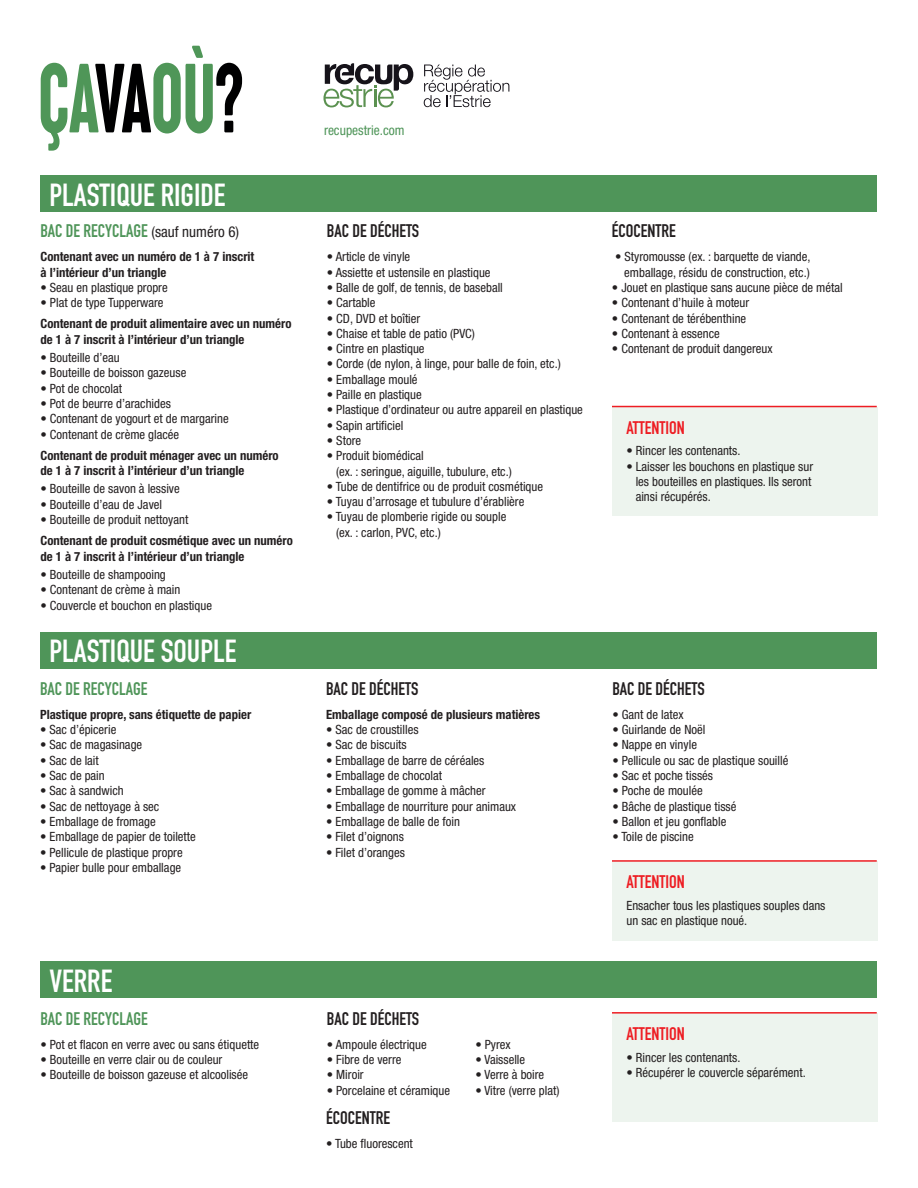
<style>
.page{position:relative;width:918px;height:1188px;background:#fff}
.page>*{position:absolute;margin:0;border:0;box-sizing:border-box;transform-origin:0 0}
.t1{font:700 31.5px "DIN Condensed";color:#fff}
.t2{font:700 18px "DIN Condensed";color:#231f20}
.t3{font:700 18px "DIN Condensed";color:#4f9559}
.t4{font:700 18px "DIN Condensed";color:#ee1d23}
.t5{font:condensed 13.5px "Helvetica Neue";color:#4f9559}
.t6{font:condensed 12.75px/15.3px "Helvetica Neue";color:#231f20}
.t7{font:700 condensed 12.75px/15.3px "Helvetica Neue";color:#231f20}
.s1{font-family:"Helvetica Neue";font-weight:400;font-stretch:condensed;font-size:15px;color:#231f20}
</style>
<div class="page">
<div style="left:40px;top:175px;width:837px;height:37px;background:#4f9559"></div>
<svg style="left:424px;top:65px;width:85px;height:42px"></svg>
<svg style="left:323px;top:63px;width:90px;height:44px"></svg>
<div style="left:40px;top:632px;width:837px;height:36px;background:#4f9559"></div>
<div style="left:40px;top:961px;width:837px;height:37px;background:#4f9559"></div>
<div style="left:612px;top:407px;width:265px;height:108px;background:#edf4ee"></div>
<hr style="left:612px;top:406px;width:265px;height:1px;background:#ee1d23">
<div style="left:612px;top:862px;width:265px;height:79px;background:#edf4ee"></div>
<hr style="left:612px;top:860px;width:265px;height:2px;background:#ee1d23">
<div style="left:612px;top:1013px;width:265px;height:109px;background:#edf4ee"></div>
<hr style="left:612px;top:1012px;width:265px;height:2px;background:#ee1d23">
<svg style="left:41px;top:46px;width:201px;height:105px"></svg>
<h1 class="t1" style="left:49px;top:173px;width:178px">PLASTIQUE RIGIDE</h1>
<h2 class="t3" style="left:40px;top:219px;width:200px">BAC DE RECYCLAGE <span class="s1">(sauf numéro 6)</span></h2>
<p class="t7" style="left:40px;top:249px;width:215px">Contenant avec un numéro de 1 à 7 inscrit à l’intérieur d’un triangle</p>
<p class="t6" style="left:40px;top:280px;width:129px">• Seau en plastique propre</p>
<p class="t6" style="left:40px;top:295px;width:125px">• Plat de type Tupperware</p>
<p class="t7" style="left:40px;top:316px;width:252px">Contenant de produit alimentaire avec un numéro de 1 à 7 inscrit à l’intérieur d’un triangle</p>
<p class="t6" style="left:40px;top:350px;width:81px">• Bouteille d’eau</p>
<p class="t6" style="left:40px;top:365px;width:147px">• Bouteille de boisson gazeuse</p>
<p class="t6" style="left:40px;top:380px;width:83px">• Pot de chocolat</p>
<p class="t6" style="left:40px;top:396px;width:132px">• Pot de beurre d’arachides</p>
<p class="t6" style="left:40px;top:411px;width:190px">• Contenant de yogourt et de margarine</p>
<p class="t6" style="left:40px;top:426px;width:140px">• Contenant de crème glacée</p>
<p class="t7" style="left:40px;top:447px;width:240px">Contenant de produit ménager avec un numéro de 1 à 7 inscrit à l’intérieur d’un triangle</p>
<p class="t6" style="left:40px;top:481px;width:141px">• Bouteille de savon à lessive</p>
<p class="t6" style="left:40px;top:496px;width:123px">• Bouteille d’eau de Javel</p>
<p class="t6" style="left:40px;top:512px;width:149px">• Bouteille de produit nettoyant</p>
<p class="t7" style="left:40px;top:533px;width:254px">Contenant de produit cosmétique avec un numéro de 1 à 7 inscrit à l’intérieur d’un triangle</p>
<p class="t6" style="left:40px;top:567px;width:127px">• Bouteille de shampooing</p>
<p class="t6" style="left:40px;top:582px;width:141px">• Contenant de crème à main</p>
<p class="t6" style="left:40px;top:597px;width:173px">• Couvercle et bouchon en plastique</p>
<h1 class="t1" style="left:49px;top:630px;width:189px">PLASTIQUE SOUPLE</h1>
<h2 class="t3" style="left:40px;top:677px;width:109px">BAC DE RECYCLAGE</h2>
<p class="t7" style="left:40px;top:707px;width:213px">Plastique propre, sans étiquette de papier</p>
<p class="t6" style="left:40px;top:722px;width:78px">• Sac d’épicerie</p>
<p class="t6" style="left:40px;top:737px;width:104px">• Sac de magasinage</p>
<p class="t6" style="left:40px;top:753px;width:60px">• Sac de lait</p>
<p class="t6" style="left:40px;top:768px;width:66px">• Sac de pain</p>
<p class="t6" style="left:40px;top:783px;width:85px">• Sac à sandwich</p>
<p class="t6" style="left:40px;top:798px;width:121px">• Sac de nettoyage à sec</p>
<p class="t6" style="left:40px;top:814px;width:117px">• Emballage de fromage</p>
<p class="t6" style="left:40px;top:829px;width:157px">• Emballage de papier de toilette</p>
<p class="t6" style="left:40px;top:844px;width:144px">• Pellicule de plastique propre</p>
<p class="t6" style="left:40px;top:860px;width:143px">• Papier bulle pour emballage</p>
<h1 class="t1" style="left:49px;top:959px;width:64px">VERRE</h1>
<h2 class="t3" style="left:40px;top:1006px;width:109px">BAC DE RECYCLAGE</h2>
<p class="t6" style="left:40px;top:1037px;width:220px">• Pot et flacon en verre avec ou sans étiquette</p>
<p class="t6" style="left:40px;top:1052px;width:183px">• Bouteille en verre clair ou de couleur</p>
<p class="t6" style="left:40px;top:1067px;width:209px">• Bouteille de boisson gazeuse et alcoolisée</p>
<p class="t5" style="left:324px;top:122px;width:82px">recupestrie.com</p>
<h2 class="t2" style="left:327px;top:219px;width:94px">BAC DE DÉCHETS</h2>
<p class="t6" style="left:327px;top:249px;width:85px">• Article de vinyle</p>
<p class="t6" style="left:327px;top:264px;width:165px">• Assiette et ustensile en plastique</p>
<p class="t6" style="left:327px;top:280px;width:178px">• Balle de golf, de tennis, de baseball</p>
<p class="t6" style="left:327px;top:295px;width:50px">• Cartable</p>
<p class="t6" style="left:327px;top:310px;width:95px">• CD, DVD et boîtier</p>
<p class="t6" style="left:327px;top:326px;width:150px">• Chaise et table de patio (PVC)</p>
<p class="t6" style="left:327px;top:341px;width:99px">• Cintre en plastique</p>
<p class="t6" style="left:327px;top:356px;width:235px">• Corde (de nylon, à linge, pour balle de foin, etc.)</p>
<p class="t6" style="left:327px;top:372px;width:92px">• Emballage moulé</p>
<p class="t6" style="left:327px;top:387px;width:96px">• Paille en plastique</p>
<p class="t6" style="left:327px;top:402px;width:258px">• Plastique d’ordinateur ou autre appareil en plastique</p>
<p class="t6" style="left:327px;top:417px;width:78px">• Sapin artificiel</p>
<p class="t6" style="left:327px;top:433px;width:36px">• Store</p>
<p class="t6" style="left:336px;top:448px;width:177px;text-indent:-9px">• Produit biomédical<br>(ex. : seringue, aiguille, tubulure, etc.)</p>
<p class="t6" style="left:327px;top:479px;width:218px">• Tube de dentifrice ou de produit cosmétique</p>
<p class="t6" style="left:327px;top:494px;width:199px">• Tuyau d’arrosage et tubulure d’érablière</p>
<p class="t6" style="left:336px;top:509px;width:172px;text-indent:-9px">• Tuyau de plomberie rigide ou souple (ex. : carlon, PVC, etc.)</p>
<h2 class="t2" style="left:612px;top:219px;width:65px">ÉCOCENTRE</h2>
<p class="t6" style="left:615px;top:249px;width:197px;text-align:right">• Styromousse (ex. : barquette de viande, emballage, résidu de construction, etc.)</p>
<p class="t6" style="left:612px;top:280px;width:232px">• Jouet en plastique sans aucune pièce de métal</p>
<p class="t6" style="left:612px;top:295px;width:139px">• Contenant d’huile à moteur</p>
<p class="t6" style="left:612px;top:310px;width:136px">• Contenant de térébenthine</p>
<p class="t6" style="left:612px;top:326px;width:109px">• Contenant à essence</p>
<p class="t6" style="left:612px;top:341px;width:162px">• Contenant de produit dangereux</p>
<h2 class="t4" style="left:627px;top:415px;width:60px">ATTENTION</h2>
<p class="t6" style="left:627px;top:443px;width:115px">• Rincer les contenants.</p>
<p class="t6" style="left:636px;top:458px;width:179px;text-indent:-9px">• Laisser les bouchons en plastique sur les bouteilles en plastiques. Ils seront ainsi récupérés.</p>
<h2 class="t2" style="left:326px;top:677px;width:94px">BAC DE DÉCHETS</h2>
<p class="t7" style="left:326px;top:707px;width:216px">Emballage composé de plusieurs matières</p>
<p class="t6" style="left:326px;top:722px;width:94px">• Sac de croustilles</p>
<p class="t6" style="left:326px;top:737px;width:82px">• Sac de biscuits</p>
<p class="t6" style="left:326px;top:753px;width:160px">• Emballage de barre de céréales</p>
<p class="t6" style="left:326px;top:768px;width:118px">• Emballage de chocolat</p>
<p class="t6" style="left:326px;top:783px;width:161px">• Emballage de gomme à mâcher</p>
<p class="t6" style="left:326px;top:798px;width:192px">• Emballage de nourriture pour animaux</p>
<p class="t6" style="left:326px;top:814px;width:135px">• Emballage de balle de foin</p>
<p class="t6" style="left:326px;top:829px;width:79px">• Filet d’oignons</p>
<p class="t6" style="left:326px;top:844px;width:80px">• Filet d’oranges</p>
<h2 class="t2" style="left:327px;top:1006px;width:94px">BAC DE DÉCHETS</h2>
<p class="t6" style="left:327px;top:1037px;width:101px">• Ampoule électrique</p>
<p class="t6" style="left:327px;top:1052px;width:76px">• Fibre de verre</p>
<p class="t6" style="left:327px;top:1067px;width:38px">• Miroir</p>
<p class="t6" style="left:327px;top:1082px;width:125px">• Porcelaine et céramique</p>
<h2 class="t2" style="left:326px;top:1106px;width:65px">ÉCOCENTRE</h2>
<p class="t6" style="left:326px;top:1136px;width:88px">• Tube fluorescent</p>
<p class="t6" style="left:475px;top:1037px;width:37px">• Pyrex</p>
<p class="t6" style="left:475px;top:1052px;width:51px">• Vaisselle</p>
<p class="t6" style="left:475px;top:1067px;width:70px">• Verre à boire</p>
<p class="t6" style="left:475px;top:1082px;width:86px">• Vitre (verre plat)</p>
<h2 class="t2" style="left:612px;top:677px;width:94px">BAC DE DÉCHETS</h2>
<p class="t6" style="left:612px;top:707px;width:73px">• Gant de latex</p>
<p class="t6" style="left:612px;top:722px;width:94px">• Guirlande de Noël</p>
<p class="t6" style="left:612px;top:737px;width:86px">• Nappe en vinyle</p>
<p class="t6" style="left:612px;top:753px;width:178px">• Pellicule ou sac de plastique souillé</p>
<p class="t6" style="left:612px;top:768px;width:102px">• Sac et poche tissés</p>
<p class="t6" style="left:612px;top:783px;width:92px">• Poche de moulée</p>
<p class="t6" style="left:612px;top:798px;width:126px">• Bâche de plastique tissé</p>
<p class="t6" style="left:612px;top:814px;width:115px">• Ballon et jeu gonflable</p>
<p class="t6" style="left:612px;top:829px;width:83px">• Toile de piscine</p>
<h2 class="t4" style="left:627px;top:870px;width:60px">ATTENTION</h2>
<p class="t6" style="left:627px;top:897px;width:200px">Ensacher tous les plastiques souples dans un sac en plastique noué.</p>
<h2 class="t4" style="left:627px;top:1022px;width:60px">ATTENTION</h2>
<p class="t6" style="left:627px;top:1049px;width:115px">• Rincer les contenants.</p>
<p class="t6" style="left:627px;top:1065px;width:181px">• Récupérer le couvercle séparément.</p>
</div>
